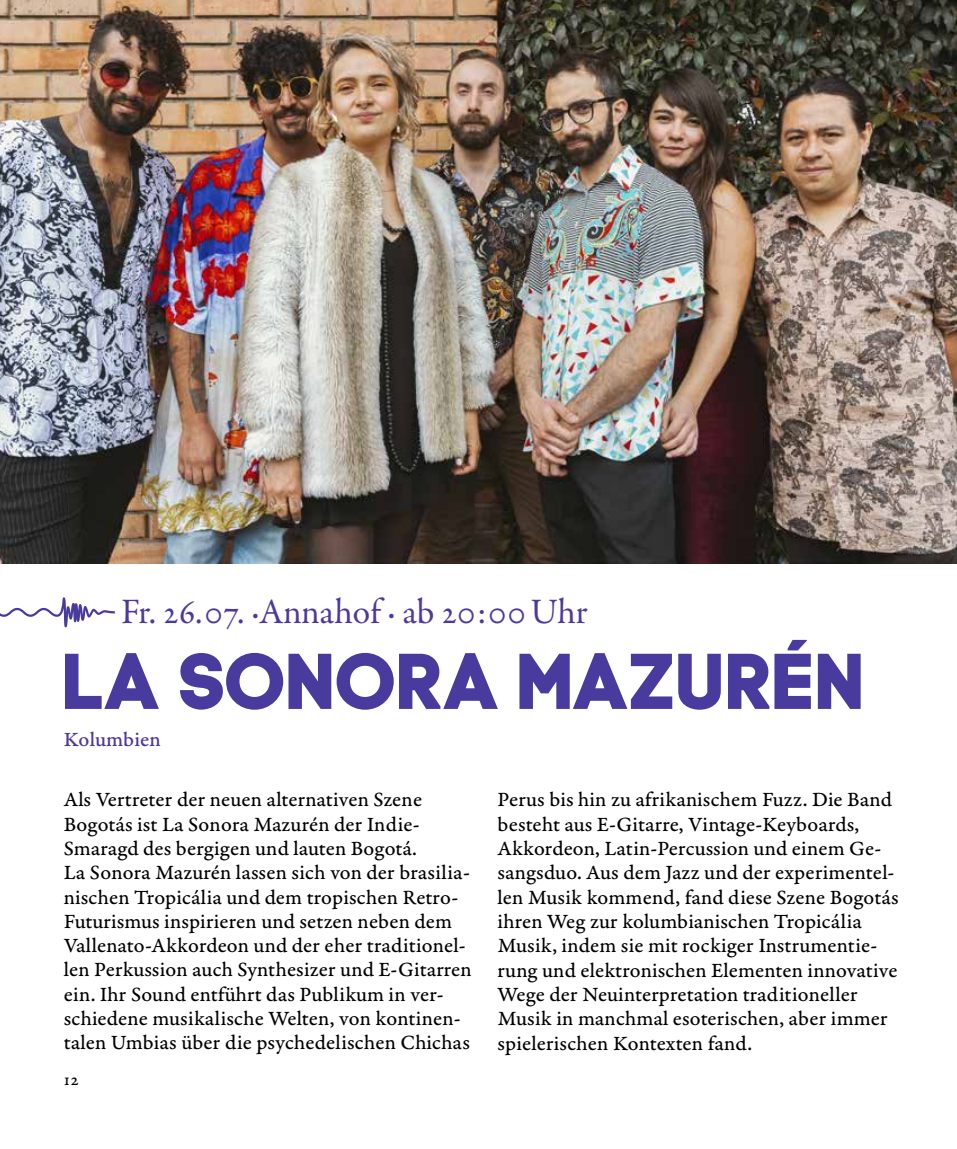
<style>
.page{position:relative;width:957px;height:1149px;background:#fff}
.page>*{position:absolute;margin:0;border:0;box-sizing:border-box;transform-origin:0 0}
.t1{font:78.75px "Code Pro Bold";letter-spacing:-.005em;color:#493a9e}
.t2{font:36px "Garamond Premr Pro";letter-spacing:-.01em;color:#493a9e}
.t3{font:21.38px/24.3px "Garamond Premr Pro Capt";letter-spacing:.005em;color:#000}
.t4{font:21.38px "Garamond Premr Pro Med Capt";color:#493a9e}
.t5{font:18px "Garamond Premr Pro Capt";color:#000}
</style>
<div class="page">
<svg style="left:0;top:597px;width:115px;height:30px"></svg>
<img style="left:0;top:0;width:957px;height:563px">
<h2 class="t2" style="left:121px;top:589px;width:468px">Fr. 26.07. ·Annahof · ab 20:00Uhr</h2>
<h1 class="t1" style="left:65px;top:633px;width:802px">LA SONORA MAZURéN</h1>
<p class="t4" style="left:64px;top:725px;width:99px">Kolumbien</p>
<p class="t3" style="left:64px;top:787px;width:409px">Als Vertreter der neuen alternativen Szene Bogotás ist La Sonora Mazurén der Indie-Smaragd des bergigen und lauten Bogotá.<br>La Sonora Mazurén lassen sich von der brasilia&shy;nischen Tropicália und dem tropischen Retro-Futurismus inspirieren und setzen neben dem Vallenato-Akkordeon und der eher traditionel&shy;len Perkussion auch Synthesizer und E-Gitarren ein. Ihr Sound entführt das Publikum in ver&shy;schiedene musikalische Welten, von kontinen&shy;talen Umbias über die psychedelischen Chichas</p>
<p class="t3" style="left:497px;top:787px;width:402px">Perus bis hin zu afrikanischem Fuzz. Die Band besteht aus E-Gitarre, Vintage-Keyboards, Akkordeon, Latin-Percussion und einem Ge&shy;sangsduo. Aus dem Jazz und der experimentel&shy;len Musik kommend, fand diese Szene Bogotás ihren Weg zur kolumbianischen Tropicália Musik, indem sie mit rockiger Instrumentie&shy;rung und elektronischen Elementen innovative Wege der Neuinterpretation traditioneller Musik in manchmal esoterischen, aber immer spielerischen Kontexten fand.</p>
<p class="t5" style="left:64px;top:1068px;width:16px">12</p>
</div>
